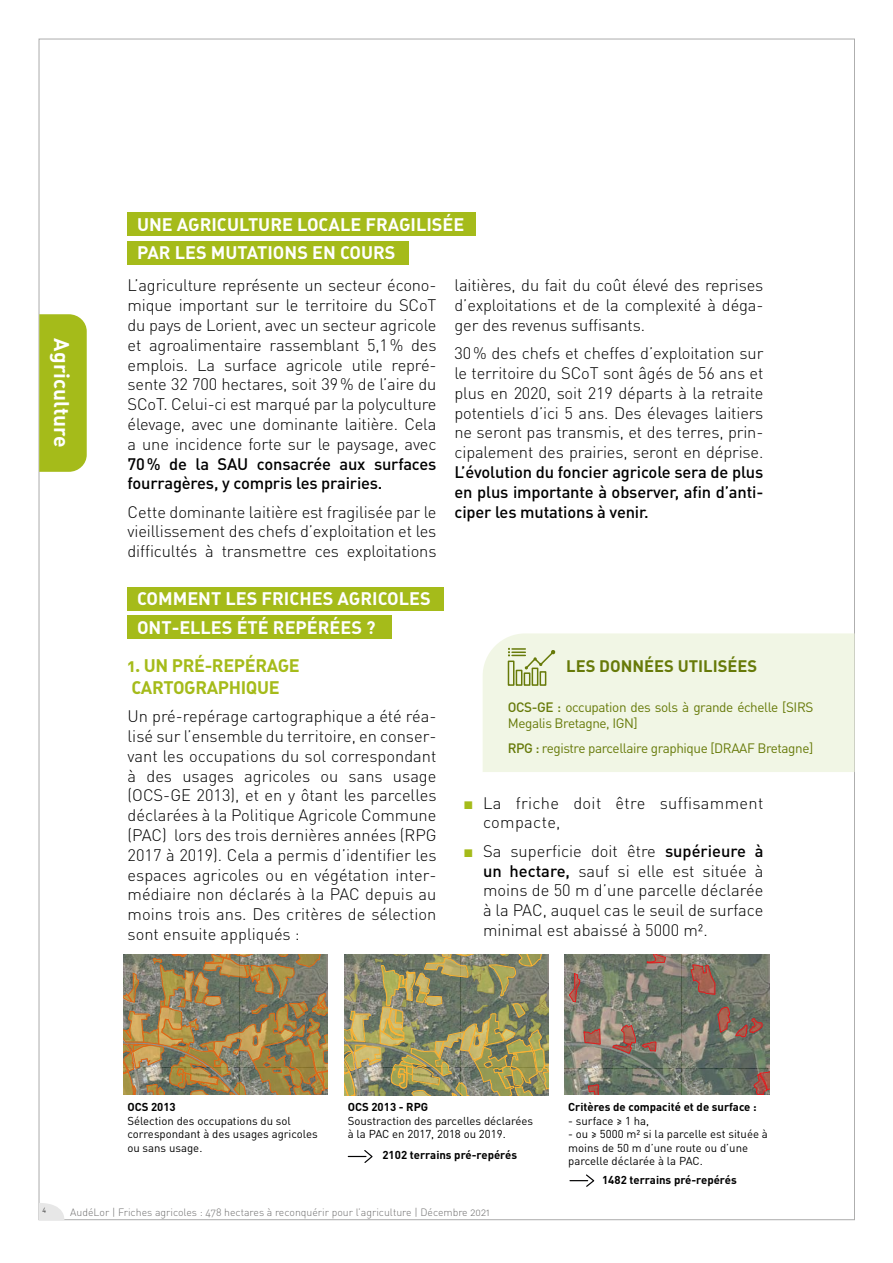
<style>
.page{position:relative;width:893px;height:1263px;background:#fff}
.page>*{position:absolute;margin:0;border:0;box-sizing:border-box;transform-origin:0 0}
.t1{font:21px "DIN Bold Alternate";color:#fff}
.t2{font:18px/28.7px "DIN Bold Alternate";color:#fff}
.t3{font:18px/21.6px "DIN Bold Alternate";letter-spacing:-.02em;color:#a5bb1a}
.t4{font:300 16.5px/19.8px "DIN Pro";letter-spacing:-.01em;color:#000;text-align:justify}
.t5{font:500 16.5px/19.8px "DIN Pro";letter-spacing:-.01em;color:#000}
.t6{font:300 16.5px/19.8px "DIN Pro";letter-spacing:.02em;color:#000}
.t7{font:16.5px "DIN Bold Alternate";color:#677a09}
.t8{font:13.5px/16.2px "DIN Pro";letter-spacing:-.03em;color:#677a09}
.t9{font:11.4px/13.6px "DIN Pro";color:#000}
.t10{font:700 11.4px "DIN Pro";color:#000}
.t11{font:10.5px "DIN Light Alternate";color:#706f6f}
.t12{font:7.05px "DIN Light Alternate";color:#000}
.s1{font-weight:500}
.s2{font-family:"Arial";font-weight:900;color:#a5bb1a}
</style>
<div class="page">
<svg style="left:39px;top:1203px;width:27px;height:17px"></svg>
<div style="left:39px;top:314px;width:48px;height:158px;background:#a5bb1a"></div>
<div style="left:128px;top:213px;width:348px;height:23px;background:#a5bb1a"></div>
<div style="left:128px;top:587px;width:316px;height:23px;background:#a5bb1a"></div>
<div style="left:128px;top:616px;width:264px;height:23px;background:#a5bb1a"></div>
<div style="left:128px;top:241px;width:281px;height:24px;background:#a5bb1a"></div>
<svg style="left:124px;top:955px;width:203px;height:140px;background:#958358"></svg>
<img style="left:565px;top:955px;width:205px;height:140px">
<svg style="left:587px;top:1084px;width:13px;height:11px"></svg>
<svg style="left:568px;top:954px;width:13px;height:49px"></svg>
<svg style="left:583px;top:1028px;width:18px;height:17px"></svg>
<svg style="left:611px;top:1024px;width:46px;height:30px"></svg>
<svg style="left:646px;top:955px;width:21px;height:9px"></svg>
<svg style="left:717px;top:1006px;width:46px;height:32px"></svg>
<svg style="left:690px;top:964px;width:26px;height:31px"></svg>
<svg style="left:753px;top:1071px;width:17px;height:24px"></svg>
<svg style="left:570px;top:1174px;width:25px;height:13px"></svg>
<svg style="left:348px;top:1150px;width:25px;height:13px"></svg>
<svg style="left:345px;top:955px;width:203px;height:141px;background:#949062"></svg>
<div style="left:483px;top:633px;width:372px;height:139px;background:#f1f6e5"></div>
<svg style="left:507px;top:648px;width:48px;height:38px;background:#cdd5ab"></svg>
<p class="t1" style="left:76px;top:338px;width:111px;rotate:90deg">Agriculture</p>
<p class="t2" style="left:137px;top:209px;width:329px">UNE AGRICULTURE LOCALE FRAGILISÉE</p>
<p class="t2" style="left:137px;top:238px;width:260px">PAR LES MUTATIONS EN COURS</p>
<p class="t4" style="left:128px;top:275px;width:310px">L’agriculture représente un secteur écono&shy;mique important sur le territoire du SCoT du pays de Lorient, avec un secteur agricole et agroalimentaire rassemblant 5,1% des emplois. La surface agricole utile repré&shy;sente 32 700 hectares, soit 39% de l’aire du SCoT. Celui-ci est marqué par la polyculture élevage, avec une dominante laitière. Cela a une incidence forte sur le paysage, avec</p>
<p class="t5" style="left:128px;top:453px;width:310px">70% de la SAU consacrée aux surfaces fourragères, y compris les prairies.</p>
<p class="t4" style="left:128px;top:501px;width:310px">Cette dominante laitière est fragilisée par le vieillissement des chefs d’exploitation et les difficultés à transmettre ces exploitations</p>
<p class="t2" style="left:137px;top:583px;width:295px">COMMENT LES FRICHES AGRICOLES<br>ONT-ELLES ÉTÉ REPÉRÉES ?</p>
<p class="t3" style="left:128px;top:654px;width:174px">1. UN PRÉ-REPÉRAGE<br>CARTOGRAPHIQUE</p>
<p class="t4" style="left:128px;top:706px;width:310px">Un pré-repérage cartographique a été réa&shy;lisé sur l’ensemble du territoire, en conser&shy;vant les occupations du sol correspondant à des usages agricoles ou sans usage (OCS-GE 2013), et en y ôtant les parcelles déclarées à la Politique Agricole Commune (PAC) lors des trois dernières années (RPG 2017 à 2019). Cela a permis d’identifier les espaces agricoles ou en végétation inter&shy;médiaire non déclarés à la PAC depuis au moins trois ans. Des critères de sélection sont ensuite appliqués :</p>
<p class="t4" style="left:454px;top:275px;width:310px">laitières, du fait du coût élevé des reprises d’exploitations et de la complexité à déga&shy;ger des revenus suffisants.</p>
<p class="t4" style="left:454px;top:343px;width:310px">30% des chefs et cheffes d’exploitation sur le territoire du SCoT sont âgés de 56 ans et plus en 2020, soit 219 départs à la retraite potentiels d’ici 5 ans. Des élevages laitiers ne seront pas transmis, et des terres, prin&shy;cipalement des prairies, seront en déprise.</p>
<p class="t5" style="left:454px;top:461px;width:310px;text-align:justify">L’évolution du foncier agricole sera de plus en plus importante à observer, afin d’anti&shy;ciper les mutations à venir.</p>
<p class="t7" style="left:566px;top:656px;width:193px">LES DONNÉES UTILISÉES</p>
<p class="t8" style="left:508px;top:698px;width:307px"><span class="s1">OCS-GE :</span> occupation des sols à grande échelle [SIRS<br>Megalis Bretagne, IGN]</p>
<p class="t8" style="left:508px;top:739px;width:307px"><span class="s1">RPG :</span> registre parcellaire graphique [DRAAF Bretagne]</p>
<p class="t6" style="left:483px;top:792px;width:282px;text-indent:-20px"><span class="s2">■</span> La friche doit être suffisamment compacte,</p>
<p class="t4" style="left:483px;top:840px;width:282px;text-indent:-20px"><span class="s2">■</span> Sa superficie doit être <span class="s1">supérieure à un hectare,</span> sauf si elle est située à moins de 50 m d’une parcelle déclarée à la PAC, auquel cas le seuil de surface minimal est abaissé à 5000 m².</p>
<p class="t10" style="left:127px;top:1099px;width:50px">OCS 2013</p>
<p class="t9" style="left:127px;top:1113px;width:192px">Sélection des occupations du sol correspondant à des usages agricoles ou sans usage.</p>
<p class="t10" style="left:348px;top:1099px;width:82px">OCS 2013 - RPG</p>
<p class="t9" style="left:348px;top:1113px;width:187px">Soustraction des parcelles déclarées à la PAC en 2017, 2018 ou 2019.</p>
<p class="t10" style="left:382px;top:1147px;width:136px">2102 terrains pré-repérés</p>
<p class="t10" style="left:568px;top:1099px;width:190px">Critères de compacité et de surface :</p>
<p class="t9" style="left:568px;top:1113px;width:83px">- surface ≥ 1 ha,</p>
<p class="t9" style="left:568px;top:1127px;width:201px">- ou ≥ 5000 m² si la parcelle est située à moins de 50 m d’une route ou d’une parcelle déclarée à la PAC.</p>
<p class="t10" style="left:602px;top:1172px;width:136px">1482 terrains pré-repérés</p>
<p class="t12" style="left:42px;top:1205px;width:5px">4</p>
<p class="t11" style="left:70px;top:1206px;width:421px">AudéLor | Friches agricoles : 478 hectares à reconquérir pour l’agriculture | Décembre 2021</p>
</div>
